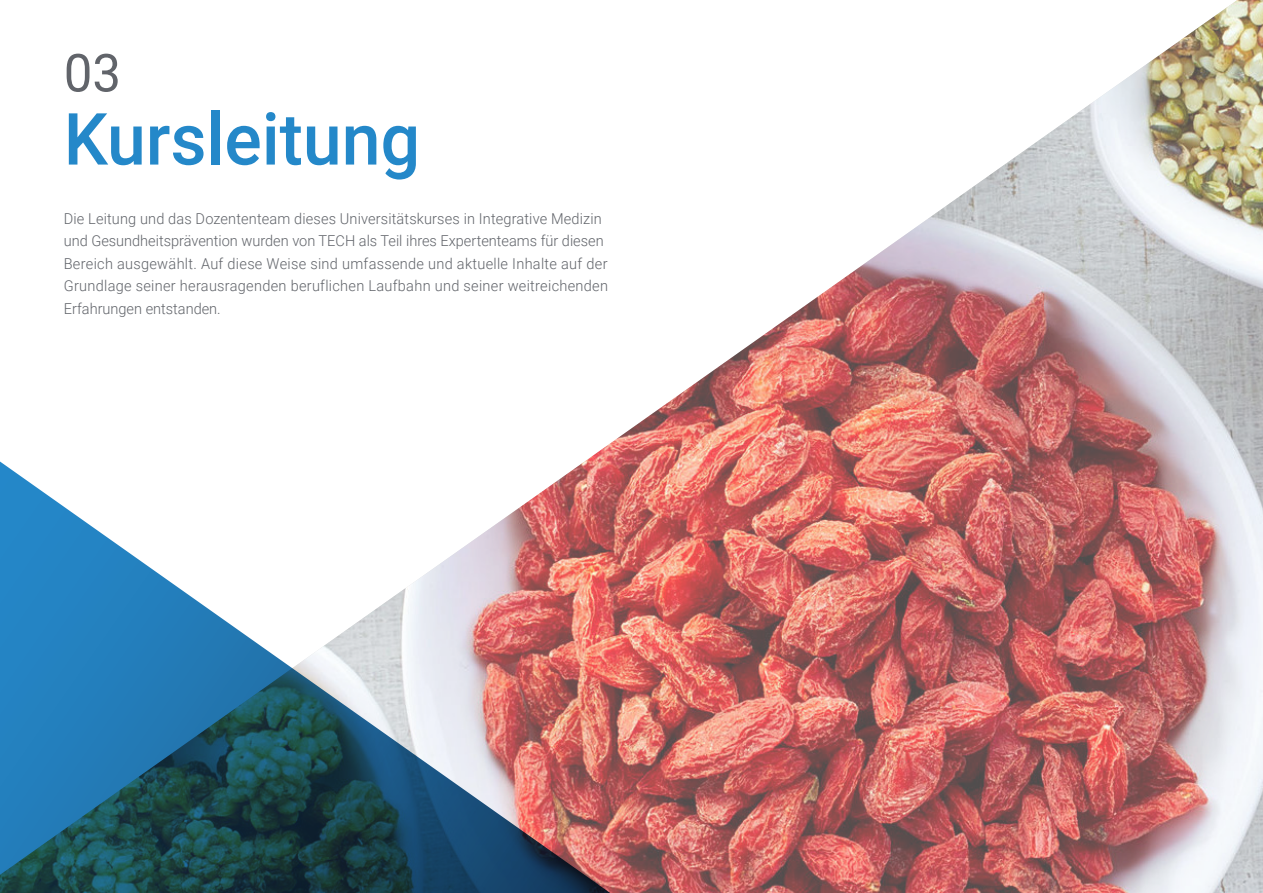
<style>
.page{position:relative;width:1263px;height:893px;background:#fff}
.page>*{position:absolute;margin:0;border:0;box-sizing:border-box;transform-origin:0 0}
.t1{font:500 72px "Roboto";color:#2488c9}
.t2{font:52.5px "Roboto";color:#61646a}
.t3{font:300 15px/22.5px "Roboto";letter-spacing:.01em;color:#61646a}
</style>
<div class="page">
<img style="left:606px;top:0;width:657px;height:893px">
<svg style="left:0;top:446px;width:640px;height:447px"></svg>
<h2 class="t2" style="left:64px;top:36px;width:59px">03</h2>
<h1 class="t1" style="left:64px;top:89px;width:358px">Kursleitung</h1>
<p class="t3" style="left:64px;top:207px;width:546px">Die Leitung und das Dozententeam dieses Universitätskurses in Integrative Medizin und Gesundheitsprävention wurden von TECH als Teil ihres Expertenteams für diesen Bereich ausgewählt. Auf diese Weise sind umfassende und aktuelle Inhalte auf der Grundlage seiner herausragenden beruflichen Laufbahn und seiner weitreichenden Erfahrungen entstanden.</p>
</div>
